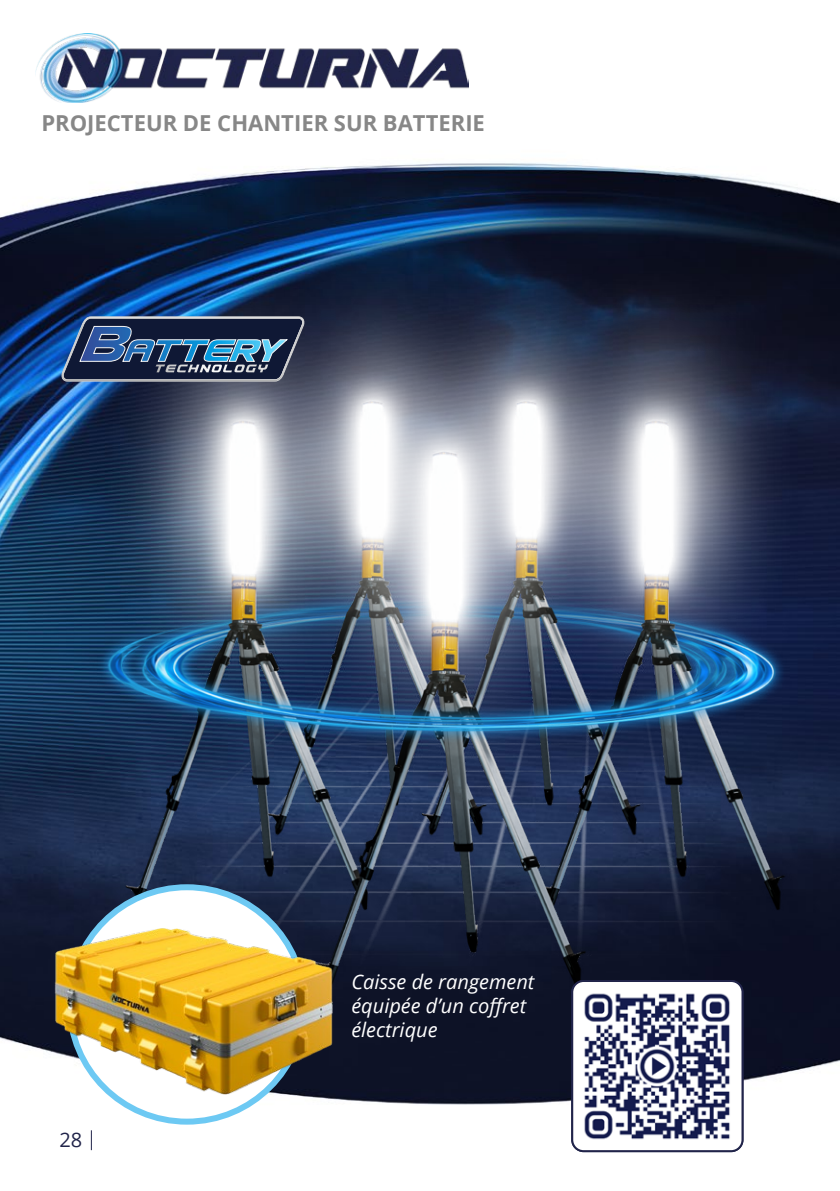
<style>
.page{position:relative;width:840px;height:1191px;background:#fff}
.page>*{position:absolute;margin:0;border:0;box-sizing:border-box;transform-origin:0 0}
.t1{font:700 22px "Open Sans";color:#878787}
.t2{font:italic 20px/24px "Open Sans";color:#fff}
.t3{font:20px "Open Sans";color:#21244a}
</style>
<div class="page">
<img style="left:0;top:33px;width:839px;height:1120px">
<img style="left:35px;top:34px;width:433px;height:68px">
<img style="left:23px;top:235px;width:816px;height:798px">
<svg style="left:70px;top:887px;width:234px;height:234px"></svg>
<svg style="left:62px;top:317px;width:242px;height:64px;background:#364d6d"></svg>
<img style="left:43px;top:905px;width:302px;height:214px">
<svg style="left:572px;top:981px;width:170px;height:170px"></svg>
<div style="left:571px;top:980px;width:172px;height:172px;border:2px solid #21244a;border-radius:11px"></div>
<svg style="left:91px;top:1130px;width:1px;height:20px"></svg>
<p class="t1" style="left:41px;top:107px;width:445px">PROJECTEUR DE CHANTIER SUR BATTERIE</p>
<p class="t3" style="left:59px;top:1126px;width:24px">28</p>
<p class="t2" style="left:351px;top:969px;width:184px">Caisse de rangement équipée d’un coffret électrique</p>
</div>
